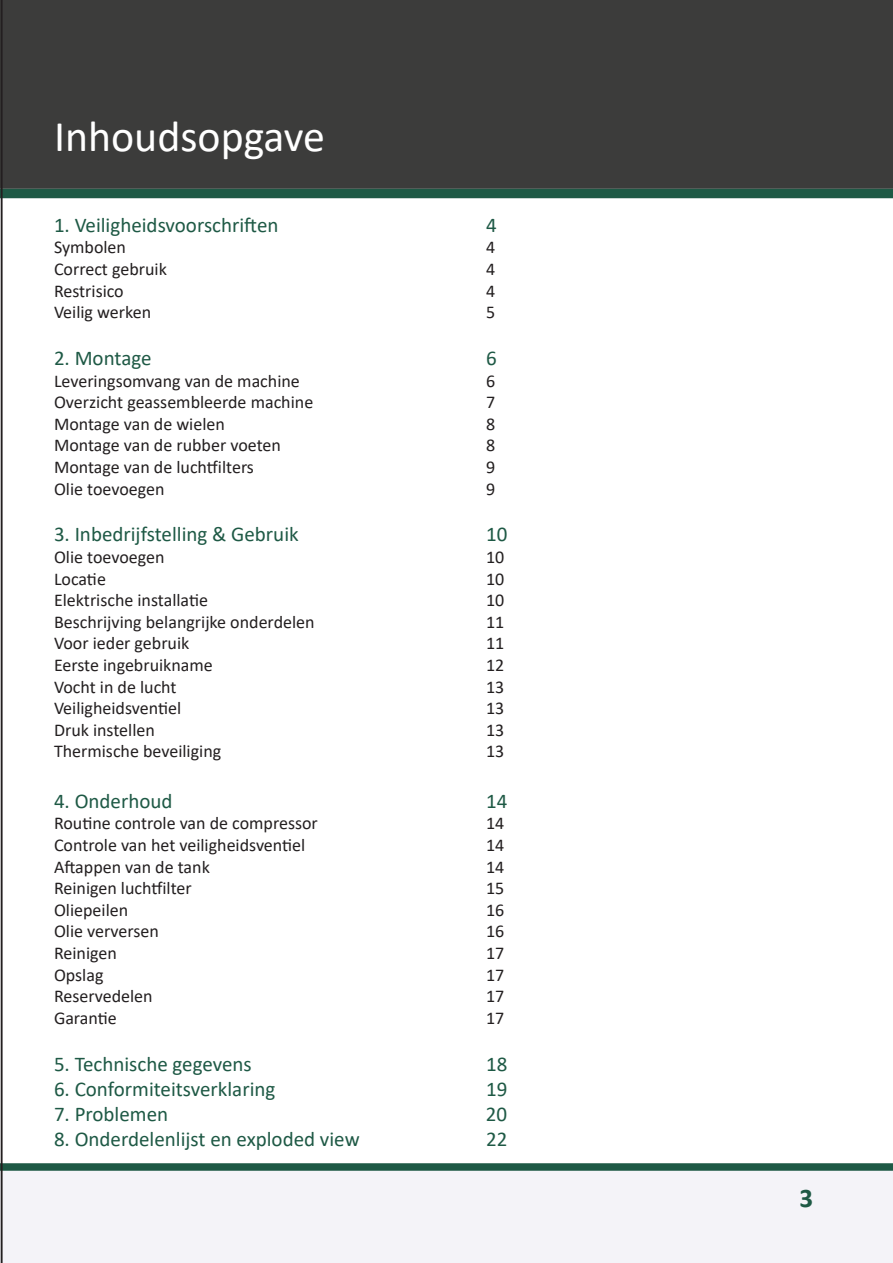
<style>
.page{position:relative;width:893px;height:1263px;background:#fff}
.page>*{position:absolute;margin:0;border:0;box-sizing:border-box;transform-origin:0 0}
.t1{font:43.95px "Calibri";color:#fff}
.t2{font:700 27px "Calibri";color:#1e5945}
.t3{font:21px "Calibri";color:#1e5945}
.t4{font:18px "Calibri";color:#231f20}
</style>
<div class="page">
<svg style="left:0;top:1163px;width:893px;height:100px"></svg>
<div style="left:0;top:0;width:893px;height:189px;background:#3c3c3b"></div>
<div style="left:0;top:189px;width:893px;height:9px;background:#1e5945"></div>
<hr style="left:1px;top:0;width:1px;height:1263px;background:#231f20">
<h1 class="t1" style="left:54px;top:119px;width:273px">Inhoudsopgave</h1>
<p class="t3" style="left:54px;top:210px;width:226px">1. Veiligheidsvoorschriften</p>
<p class="t3" style="left:486px;top:210px;width:12px">4</p>
<p class="t4" style="left:54px;top:235px;width:74px">Symbolen</p>
<p class="t4" style="left:486px;top:235px;width:11px">4</p>
<p class="t4" style="left:54px;top:256px;width:114px">Correct gebruik</p>
<p class="t4" style="left:486px;top:256px;width:11px">4</p>
<p class="t4" style="left:54px;top:278px;width:71px">Restrisico</p>
<p class="t4" style="left:486px;top:278px;width:11px">4</p>
<p class="t4" style="left:54px;top:305px;width:99px">Veilig werken</p>
<p class="t4" style="left:486px;top:305px;width:11px">5</p>
<p class="t3" style="left:54px;top:350px;width:99px">2. Montage</p>
<p class="t3" style="left:486px;top:350px;width:12px">6</p>
<p class="t4" style="left:54px;top:374px;width:247px">Leveringsomvang van de machine</p>
<p class="t4" style="left:486px;top:374px;width:11px">6</p>
<p class="t4" style="left:54px;top:395px;width:261px">Overzicht geassembleerde machine</p>
<p class="t4" style="left:486px;top:395px;width:11px">7</p>
<p class="t4" style="left:54px;top:417px;width:172px">Montage van de wielen</p>
<p class="t4" style="left:486px;top:417px;width:11px">8</p>
<p class="t4" style="left:54px;top:438px;width:228px">Montage van de rubber voeten</p>
<p class="t4" style="left:486px;top:438px;width:11px">8</p>
<p class="t4" style="left:54px;top:454px;width:201px">Montage van de luchtfilters</p>
<p class="t4" style="left:486px;top:454px;width:11px">9</p>
<p class="t4" style="left:54px;top:476px;width:112px">Olie toevoegen</p>
<p class="t4" style="left:486px;top:476px;width:11px">9</p>
<p class="t3" style="left:54px;top:526px;width:246px">3. Inbedrijfstelling &amp; Gebruik</p>
<p class="t3" style="left:486px;top:526px;width:23px">10</p>
<p class="t4" style="left:54px;top:550px;width:112px">Olie toevoegen</p>
<p class="t4" style="left:486px;top:550px;width:20px">10</p>
<p class="t4" style="left:54px;top:566px;width:53px">Locatie</p>
<p class="t4" style="left:486px;top:566px;width:20px">10</p>
<p class="t4" style="left:54px;top:588px;width:156px">Elektrische installatie</p>
<p class="t4" style="left:486px;top:588px;width:20px">10</p>
<p class="t4" style="left:54px;top:615px;width:262px">Beschrijving belangrijke onderdelen</p>
<p class="t4" style="left:486px;top:615px;width:20px">11</p>
<p class="t4" style="left:54px;top:636px;width:137px">Voor ieder gebruik</p>
<p class="t4" style="left:486px;top:636px;width:20px">11</p>
<p class="t4" style="left:54px;top:658px;width:160px">Eerste ingebruikname</p>
<p class="t4" style="left:486px;top:658px;width:20px">12</p>
<p class="t4" style="left:54px;top:680px;width:124px">Vocht in de lucht</p>
<p class="t4" style="left:486px;top:680px;width:20px">13</p>
<p class="t4" style="left:54px;top:696px;width:129px">Veiligheidsventiel</p>
<p class="t4" style="left:486px;top:696px;width:20px">13</p>
<p class="t4" style="left:54px;top:723px;width:102px">Druk instellen</p>
<p class="t4" style="left:486px;top:723px;width:20px">13</p>
<p class="t4" style="left:54px;top:744px;width:169px">Thermische beveiliging</p>
<p class="t4" style="left:486px;top:744px;width:20px">13</p>
<p class="t3" style="left:54px;top:786px;width:120px">4. Onderhoud</p>
<p class="t3" style="left:486px;top:786px;width:23px">14</p>
<p class="t4" style="left:54px;top:811px;width:265px">Routine controle van de compressor</p>
<p class="t4" style="left:486px;top:811px;width:20px">14</p>
<p class="t4" style="left:54px;top:832px;width:253px">Controle van het veiligheidsventiel</p>
<p class="t4" style="left:486px;top:832px;width:20px">14</p>
<p class="t4" style="left:54px;top:854px;width:157px">Aftappen van de tank</p>
<p class="t4" style="left:486px;top:854px;width:20px">14</p>
<p class="t4" style="left:54px;top:876px;width:139px">Reinigen luchtfilter</p>
<p class="t4" style="left:486px;top:876px;width:20px">15</p>
<p class="t4" style="left:54px;top:903px;width:76px">Oliepeilen</p>
<p class="t4" style="left:486px;top:903px;width:20px">16</p>
<p class="t4" style="left:54px;top:924px;width:106px">Olie verversen</p>
<p class="t4" style="left:486px;top:924px;width:20px">16</p>
<p class="t4" style="left:54px;top:946px;width:64px">Reinigen</p>
<p class="t4" style="left:486px;top:946px;width:20px">17</p>
<p class="t4" style="left:54px;top:968px;width:51px">Opslag</p>
<p class="t4" style="left:486px;top:968px;width:20px">17</p>
<p class="t4" style="left:54px;top:989px;width:100px">Reservedelen</p>
<p class="t4" style="left:486px;top:989px;width:20px">17</p>
<p class="t4" style="left:54px;top:1005px;width:64px">Garantie</p>
<p class="t4" style="left:486px;top:1005px;width:20px">17</p>
<p class="t3" style="left:54px;top:1055px;width:199px">5. Technische gegevens</p>
<p class="t3" style="left:486px;top:1055px;width:23px">18</p>
<p class="t3" style="left:54px;top:1074px;width:223px">6. Conformiteitsverklaring</p>
<p class="t3" style="left:486px;top:1074px;width:23px">19</p>
<p class="t3" style="left:54px;top:1106px;width:116px">7. Problemen</p>
<p class="t3" style="left:486px;top:1106px;width:23px">20</p>
<p class="t3" style="left:54px;top:1131px;width:307px">8. Onderdelenlijst en exploded view</p>
<p class="t3" style="left:486px;top:1131px;width:23px">22</p>
<h2 class="t2" style="left:799px;top:1188px;width:15px">3</h2>
</div>
